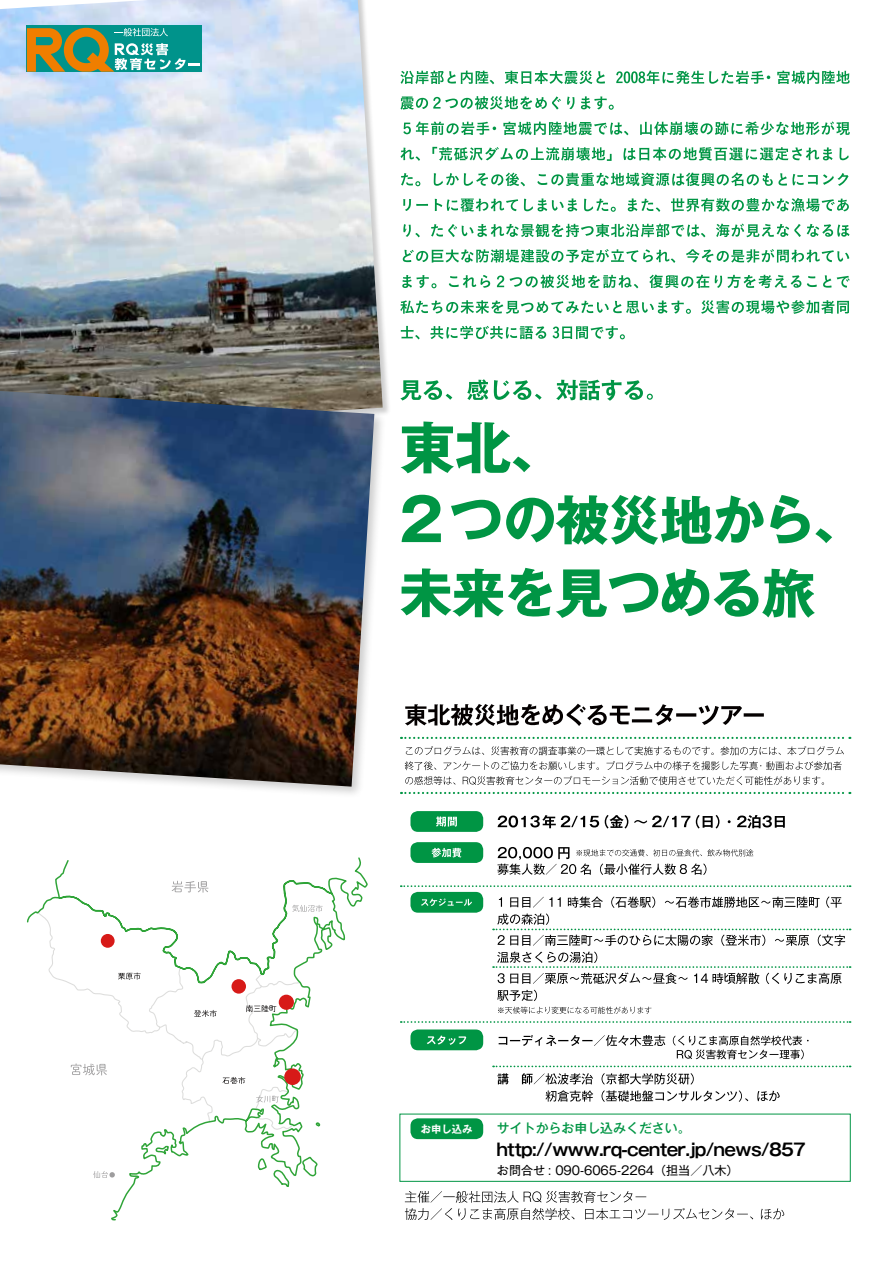
<style>
.page{position:relative;width:893px;height:1263px;background:#fff}
.page>*{position:absolute;margin:0;border:0;box-sizing:border-box;transform-origin:0 0}
.t1{font:700 16.95px "Gothic MB101 Pr 6 De";letter-spacing:-.04em;color:#000}
.t2{font:500 12.9px "Gothic MB101 Pr 6";color:#009544}
.t3{font:12px "Gothic MB101 Pr 6";color:#000}
.t4{font:700 10.35px "Gothic MB101 Pr 6 De";color:#fff}
</style>
<div class="page">
<svg style="left:27px;top:857px;width:341px;height:364px"></svg>
<svg style="left:292px;top:905px;width:31px;height:7px"></svg>
<svg style="left:223px;top:1077px;width:22px;height:7px"></svg>
<svg style="left:256px;top:1095px;width:23px;height:7px"></svg>
<svg style="left:194px;top:1010px;width:23px;height:7px"></svg>
<svg style="left:118px;top:972px;width:23px;height:8px"></svg>
<svg style="left:93px;top:1171px;width:22px;height:7px"></svg>
<div style="left:101px;top:934px;width:14px;height:14px;background:#d71a18;border-radius:50%"></div>
<div style="left:231px;top:979px;width:15px;height:15px;background:#d71a18;border-radius:50%"></div>
<div style="left:279px;top:995px;width:15px;height:15px;background:#d71a18;border-radius:50%"></div>
<div style="left:284px;top:1068px;width:17px;height:17px;background:#d71a18;border-radius:50%"></div>
<svg style="left:246px;top:1005px;width:30px;height:7px"></svg>
<svg style="left:71px;top:1063px;width:36px;height:12px"></svg>
<svg style="left:172px;top:881px;width:36px;height:12px"></svg>
<img style="left:0;top:0;width:383px;height:387px">
<div style="left:0;top:387px;width:386px;height:411px;background:#000;opacity:.2"></div>
<img style="left:0;top:391px;width:374px;height:396px">
<svg style="left:405px;top:704px;width:359px;height:22px"></svg>
<svg style="left:497px;top:1073px;width:283px;height:29px"></svg>
<svg style="left:499px;top:1035px;width:310px;height:24px"></svg>
<svg style="left:405px;top:1191px;width:379px;height:29px"></svg>
<svg style="left:405px;top:776px;width:419px;height:9px"></svg>
<svg style="left:405px;top:761px;width:437px;height:9px"></svg>
<svg style="left:406px;top:746px;width:438px;height:9px"></svg>
<svg style="left:497px;top:990px;width:154px;height:24px"></svg>
<svg style="left:498px;top:815px;width:287px;height:13px"></svg>
<svg style="left:497px;top:847px;width:256px;height:28px"></svg>
<svg style="left:401px;top:326px;width:224px;height:13px"></svg>
<svg style="left:400px;top:300px;width:449px;height:14px"></svg>
<svg style="left:402px;top:275px;width:448px;height:13px"></svg>
<svg style="left:403px;top:249px;width:446px;height:14px"></svg>
<svg style="left:403px;top:224px;width:446px;height:13px"></svg>
<svg style="left:403px;top:198px;width:446px;height:14px"></svg>
<svg style="left:401px;top:172px;width:447px;height:14px"></svg>
<svg style="left:401px;top:147px;width:448px;height:14px"></svg>
<svg style="left:403px;top:121px;width:447px;height:14px"></svg>
<svg style="left:400px;top:96px;width:214px;height:14px"></svg>
<svg style="left:400px;top:70px;width:450px;height:14px"></svg>
<svg style="left:400px;top:379px;width:253px;height:22px"></svg>
<svg style="left:401px;top:568px;width:414px;height:50px"></svg>
<svg style="left:402px;top:495px;width:430px;height:50px"></svg>
<svg style="left:401px;top:421px;width:129px;height:52px"></svg>
<svg style="left:401px;top:885px;width:450px;height:2px"></svg>
<svg style="left:401px;top:1021px;width:450px;height:2px"></svg>
<svg style="left:401px;top:792px;width:449px;height:2px"></svg>
<svg style="left:401px;top:737px;width:449px;height:2px"></svg>
<svg style="left:493px;top:896px;width:358px;height:88px"></svg>
<svg style="left:493px;top:1065px;width:358px;height:2px"></svg>
<div style="left:410px;top:811px;width:73px;height:21px;background:#009544;border-radius:8px"></div>
<svg style="left:436px;top:816px;width:21px;height:11px"></svg>
<div style="left:410px;top:842px;width:73px;height:21px;background:#009544;border-radius:8px"></div>
<svg style="left:432px;top:848px;width:29px;height:9px"></svg>
<div style="left:410px;top:1029px;width:73px;height:21px;background:#009544;border-radius:8px"></div>
<svg style="left:427px;top:1035px;width:39px;height:10px"></svg>
<div style="left:410px;top:1118px;width:73px;height:21px;background:#009544;border-radius:8px"></div>
<div style="left:410px;top:892px;width:73px;height:21px;background:#009544;border-radius:8px"></div>
<svg style="left:421px;top:898px;width:51px;height:8px"></svg>
<div style="left:27px;top:26px;width:175px;height:46px;background:#00938b"></div>
<svg style="left:27px;top:28px;width:173px;height:44px"></svg>
<p class="t4" style="left:421px;top:1120px;width:53px">お申し込み</p>
<p class="t2" style="left:497px;top:1117px;width:195px">サイトからお申し込みください。</p>
<p class="t1" style="left:496px;top:1135px;width:311px">http://www.rq-center j p. /news/857</p>
<p class="t3" style="left:497px;top:1160px;width:243px">お問合せ : 090-6065-2264（担当／八木(</p>
</div>
